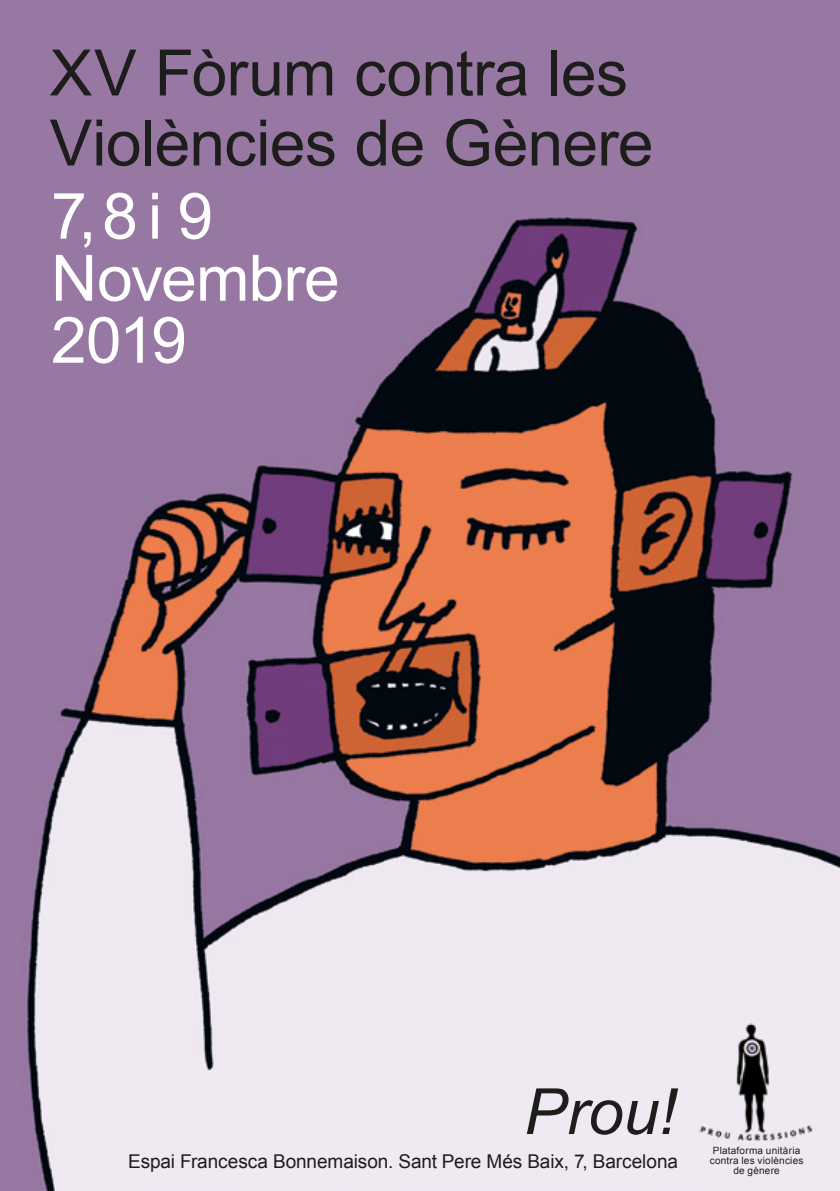
<style>
.page{position:relative;width:840px;height:1191px;background:#fff}
.page>*{position:absolute;margin:0;border:0;box-sizing:border-box;transform-origin:0 0}
.t1{font:64px/70px "Arial";letter-spacing:-.01em;color:#1d1d1b}
.t2{font:64px/62px "Arial";letter-spacing:-.015em;color:#fff}
.t3{font:italic 63.8px "Arial";color:#1d1d1b}
.t4{font:19px "Arial";letter-spacing:-.005em;color:#1d1d1b}
.t5{font:10px/10px "Arial";letter-spacing:.02em;color:#1d1d1b;text-align:center}
</style>
<div class="page">
<img style="left:0;top:0;width:839px;height:1191px">
<img style="left:680px;top:999px;width:152px;height:141px">
<h1 class="t1" style="left:50px;top:39px;width:605px">XV Fòrum contra les<br>Violències de Gènere</h1>
<h1 class="t2" style="left:51px;top:186px;width:290px">7,8 i 9<br>Novembre<br>2019</h1>
<h2 class="t3" style="left:523px;top:1070px;width:154px">Prou!</h2>
<p class="t4" style="left:128px;top:1148px;width:551px">Espai Francesca Bonnemaison. Sant Pere Més Baix, 7, Barcelona</p>
<p class="t5" style="left:709px;top:1145px;width:95px">Plataforma unitària contra les violències de gènere</p>
</div>
